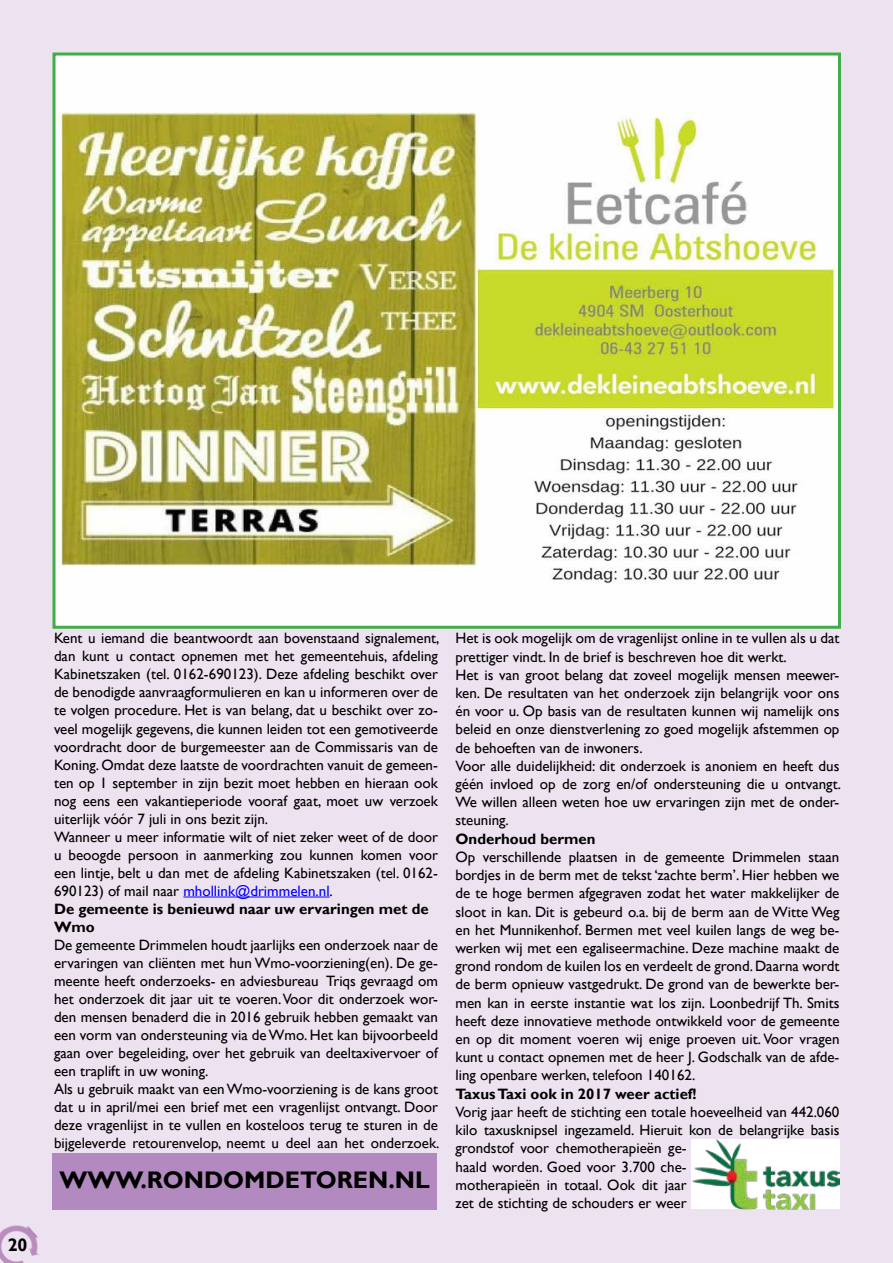
<style>
.page{position:relative;width:893px;height:1263px;background:#ede3f0}
.page>*{position:absolute;margin:0;border:0;box-sizing:border-box;transform-origin:0 0}
.t1{font:700 24px "Gill Sans";color:#000}
.t2{font:700 18px "Gill Sans";color:#000}
.t3{font:15px/18.1px "Gill Sans";color:#000}
.t4{font:700 15px "Gill Sans";color:#000}
.s1{color:#00f}
.s2{font-weight:700}
</style>
<div class="page">
<img style="left:0;top:1225px;width:39px;height:38px">
<hr style="left:183px;top:897px;width:147px;height:1px;background:#00f">
<img style="left:56px;top:56px;width:781px;height:569px">
<div style="left:52px;top:52px;width:789px;height:577px;border:3px solid #41ad49"></div>
<img style="left:691px;top:1140px;width:149px;height:69px">
<div style="left:52px;top:1153px;width:385px;height:57px;background:#b28abf"></div>
<p class="t2" style="left:8px;top:1234px;width:21px">20</p>
<p class="t3" style="left:54px;top:630px;width:387px">Kent u iemand die beantwoordt aan bovenstaand signalement, dan kunt u contact opnemen met het gemeentehuis, afdeling Kabinetszaken (tel. 0162-690123). Deze afdeling beschikt over de benodigde aanvraagformulieren en kan u informeren over de te volgen procedure. Het is van belang, dat u beschikt over zo&shy;veel mogelijk gegevens, die kunnen leiden tot een gemotiveerde voordracht door de burgemeester aan de Commissaris van de Koning. Omdat deze laatste de voordrachten vanuit de gemeen&shy;ten op 1 september in zijn bezit moet hebben en hieraan ook nog eens een vakantieperiode vooraf gaat, moet uw verzoek uiterlijk vóór 7 juli in ons bezit zijn.<br>Wanneer u meer informatie wilt of niet zeker weet of de door u beoogde persoon in aanmerking zou kunnen komen voor een lintje, belt u dan met de afdeling Kabinetszaken (tel. 0162- 690123) of mail naar <span class="s1">mhollink@drimmelen.nl</span>.<br><span class="s2">De gemeente is benieuwd naar uw ervaringen met de Wmo</span></p>
<p class="t3" style="left:54px;top:936px;width:387px">De gemeente Drimmelen houdt jaarlijks een onderzoek naar de ervaringen van cliënten met hun Wmo-voorziening(en). De ge&shy;meente heeft onderzoeks- en adviesbureau Triqs gevraagd om het onderzoek dit jaar uit te voeren. Voor dit onderzoek wor&shy;den mensen benaderd die in 2016 gebruik hebben gemaakt van een vorm van ondersteuning via de Wmo. Het kan bijvoorbeeld gaan over begeleiding, over het gebruik van deeltaxivervoer of een traplift in uw woning.<br>Als u gebruik maakt van een Wmo-voorziening is de kans groot dat u in april/mei een brief met een vragenlijst ontvangt. Door deze vragenlijst in te vullen en kosteloos terug te sturen in de bijgeleverde retourenvelop, neemt u deel aan het onderzoek.</p>
<h1 class="t1" style="left:59px;top:1165px;width:372px">WWW.RONDOMDETOREN.NL</h1>
<p class="t3" style="left:455px;top:629px;width:387px">Het is ook mogelijk om de vragenlijst online in te vullen als u dat prettiger vindt. In de brief is beschreven hoe dit werkt.<br>Het is van groot belang dat zoveel mogelijk mensen meewer&shy;ken. De resultaten van het onderzoek zijn belangrijk voor ons én voor u. Op basis van de resultaten kunnen wij namelijk ons beleid en onze dienstverlening zo goed mogelijk afstemmen op de behoeften van de inwoners.<br>Voor alle duidelijkheid: dit onderzoek is anoniem en heeft dus géén invloed op de zorg en/of ondersteuning die u ontvangt.<br>We willen alleen weten hoe uw ervaringen zijn met de onder&shy;steuning.</p>
<p class="t4" style="left:455px;top:830px;width:142px">Onderhoud bermen</p>
<p class="t3" style="left:455px;top:848px;width:385px;text-align:justify">Op verschillende plaatsen in de gemeente Drimmelen staan bordjes in de berm met de tekst ‘zachte berm’. Hier hebben we de te hoge bermen afgegraven zodat het water makkelijker de sloot in kan. Dit is gebeurd o.a. bij de berm aan de Witte Weg en het Munnikenhof. Bermen met veel kuilen langs de weg be&shy;werken wij met een egaliseermachine. Deze machine maakt de grond rondom de kuilen los en verdeelt de grond. Daarna wordt de berm opnieuw vastgedrukt. De grond van de bewerkte ber&shy;men kan in eerste instantie wat los zijn. Loonbedrijf Th. Smits heeft deze innovatieve methode ontwikkeld voor de gemeente en op dit moment voeren wij enige proeven uit. Voor vragen kunt u contact opnemen met de heer J. Godschalk van de afde&shy;ling openbare werken, telefoon 140162.</p>
<p class="t4" style="left:455px;top:1084px;width:243px">Taxus Taxi ook in 2017 weer actief!</p>
<p class="t3" style="left:455px;top:1103px;width:385px">Vorig jaar heeft de stichting een totale hoeveelheid van 442.060 kilo taxusknipsel ingezameld. Hieruit kon de belangrijke basis grondstof voor chemotherapieën ge-<br>haald worden. Goed voor 3.700 che-<br>motherapieën in totaal. Ook dit jaar<br>zet de stichting de schouders er weer</p>
</div>
